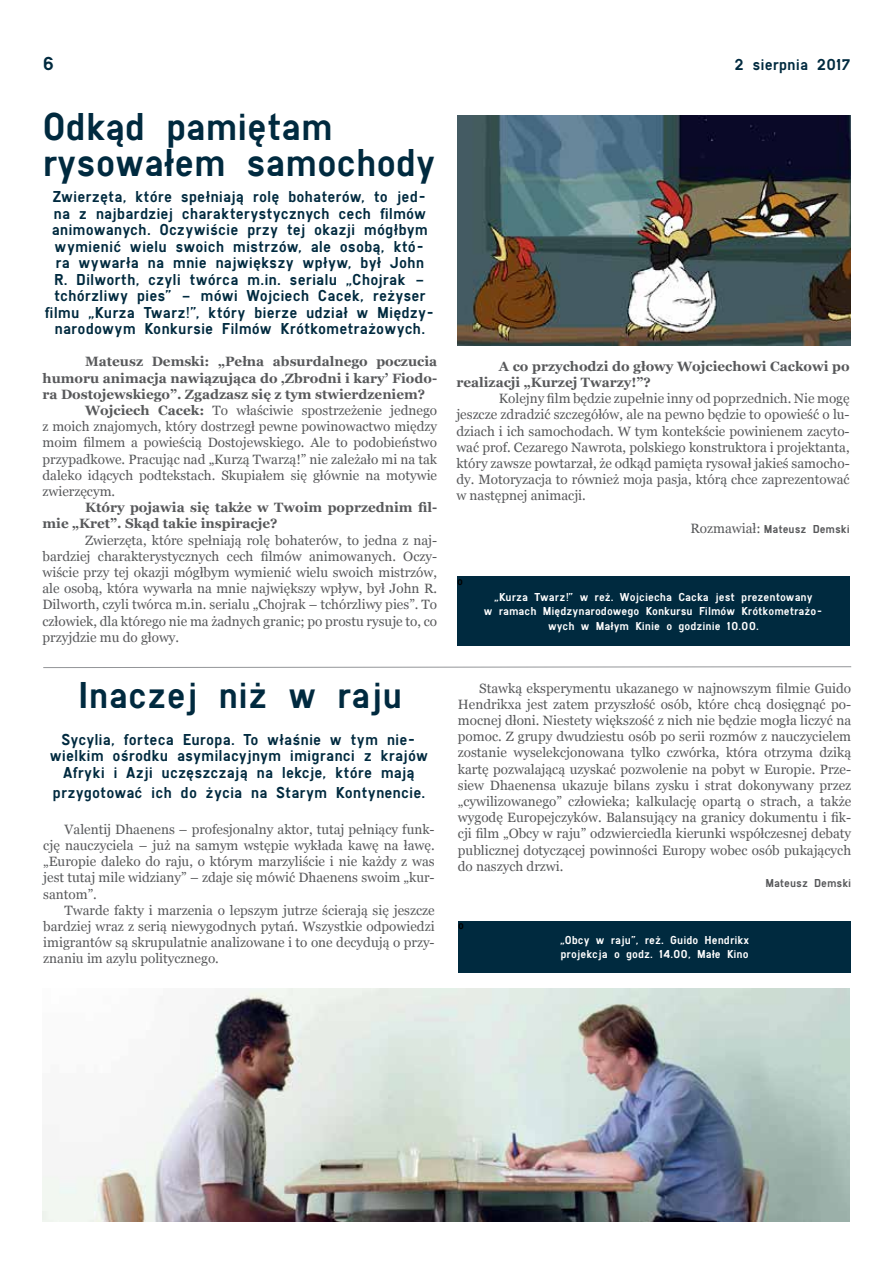
<style>
.page{position:relative;width:893px;height:1263px;background:#fff}
.page>*{position:absolute;margin:0;border:0;box-sizing:border-box;transform-origin:0 0}
.t1{font:40.5px/36px "SNV D Regular";letter-spacing:-.01em;color:#002a3f}
.t2{font:39px "SNV D Regular";color:#002a3f}
.t3{font:19.5px "SNV D Regular";color:#002a3f}
.t4{font:16.5px/16.5px "SNV D Regular";color:#002a3f;text-align:center}
.t5{font:13.5px/16.2px "Georgia";color:#58595b;text-align:justify}
.t6{font:700 13.5px/16.2px "Georgia";color:#58595b}
.t7{font:12px/14.4px "SNV D Regular";color:#fff;text-align:center}
.t8{font:12px "SNV D Regular";letter-spacing:-.005em;color:#58595b}
.t9{font:12px "SNV D Regular";color:#000}
.s1{font-weight:700}
.s2{font-family:"Georgia";font-size:13.5px}
</style>
<div class="page">
<img style="left:43px;top:989px;width:807px;height:232px">
<div style="left:457px;top:577px;width:393px;height:69px;background:#002a3f"></div>
<svg style="left:43px;top:666px;width:809px;height:2px;background:#c8c9cb"></svg>
<img style="left:457px;top:115px;width:393px;height:230px">
<div style="left:458px;top:921px;width:393px;height:51px;background:#002a3f"></div>
<h3 class="t3" style="left:43px;top:53px;width:13px">6</h3>
<p class="t4" style="left:735px;top:56px;width:117px">2 sierpnia 2017</p>
<h1 class="t1" style="left:43px;top:109px;width:395px">Odkąd pamiętam rysowałem samochody</h1>
<p class="t4" style="left:45px;top:188px;width:392px">Zwierzęta, które spełniają rolę bohaterów, to jed&shy;na z najbardziej charakterystycznych cech filmów animowanych. Oczywiście przy tej okazji mógłbym wymienić wielu swoich mistrzów, ale osobą, któ-<br>ra wywarła na mnie największy wpływ, był John<br>R. Dilworth, czyli twórca m.in. serialu „Chojrak – tchórzliwy pies” – mówi Wojciech Cacek, reżyser filmu „Kurza Twarz!”, który bierze udział w Między&shy;narodowym Konkursie Filmów Krótkometrażowych.</p>
<p class="t6" style="left:85px;top:354px;width:354px">Mateusz Demski: „Pełna absurdalnego poczucia</p>
<p class="t6" style="left:43px;top:370px;width:396px">humoru animacja nawiązująca do ‚Zbrodni i kary’ Fiodo-</p>
<p class="t6" style="left:43px;top:386px;width:384px">ra Dostojewskiego”. Zgadzasz się z tym stwierdzeniem?</p>
<p class="t5" style="left:85px;top:403px;width:354px"><span class="s1">Wojciech Cacek:</span> To właściwie spostrzeżenie jednego</p>
<p class="t5" style="left:43px;top:419px;width:396px">z moich znajomych, który dostrzegł pewne powinowactwo między</p>
<p class="t5" style="left:43px;top:435px;width:396px">moim filmem a powieścią Dostojewskiego. Ale to podobieństwo</p>
<p class="t5" style="left:43px;top:451px;width:396px">przypadkowe. Pracując nad „Kurzą Twarzą!” nie zależało mi na tak</p>
<p class="t5" style="left:43px;top:467px;width:396px">daleko idących podtekstach. Skupiałem się głównie na motywie</p>
<p class="t5" style="left:43px;top:484px;width:74px">zwierzęcym.</p>
<p class="t6" style="left:43px;top:499px;width:396px;text-indent:43px">Który pojawia się także w Twoim poprzednim fil&shy;mie „Kret”. Skąd takie inspiracje?</p>
<p class="t5" style="left:43px;top:532px;width:396px;text-indent:43px">Zwierzęta, które spełniają rolę bohaterów, to jedna z naj&shy;bardziej charakterystycznych cech filmów animowanych. Oczy&shy;wiście przy tej okazji mógłbym wymienić wielu swoich mistrzów, ale osobą, która wywarła na mnie największy wpływ, był John R.<br>Dilworth, czyli twórca m.in. serialu „Chojrak – tchórzliwy pies”. To człowiek, dla którego nie ma żadnych granic; po prostu rysuje to, co przyjdzie mu do głowy.</p>
<h2 class="t2" style="left:78px;top:673px;width:326px">Inaczej niż w raju</h2>
<p class="t4" style="left:50px;top:731px;width:380px">Sycylia, forteca Europa. To właśnie w tym nie&shy;wielkim ośrodku asymilacyjnym imigranci z krajów<br>Afryki i Azji uczęszczają na lekcje, które mają</p>
<p class="t4" style="left:53px;top:784px;width:374px">przygotować ich do życia na Starym Kontynencie.</p>
<p class="t5" style="left:43px;top:821px;width:393px;text-indent:21px">Valentij Dhaenens – profesjonalny aktor, tutaj pełniący funk&shy;cję nauczyciela – już na samym wstępie wykłada kawę na ławę. „Europie daleko do raju, o którym marzyliście i nie każdy z was jest tutaj mile widziany” – zdaje się mówić Dhaenens swoim „kur&shy;santom”.</p>
<p class="t5" style="left:43px;top:902px;width:393px;text-indent:21px">Twarde fakty i marzenia o lepszym jutrze ścierają się jeszcze bardziej wraz z serią niewygodnych pytań. Wszystkie odpowiedzi imigrantów są skrupulatnie analizowane i to one decydują o przy&shy;znaniu im azylu politycznego.</p>
<p class="t6" style="left:456px;top:358px;width:395px;text-indent:43px">A co przychodzi do głowy Wojciechowi Cackowi po realizacji „Kurzej Twarzy!”?</p>
<p class="t5" style="left:456px;top:391px;width:395px;text-indent:43px">Kolejny film będzie zupełnie inny od poprzednich. Nie mogę jeszcze zdradzić szczegółów, ale na pewno będzie to opowieść o lu&shy;dziach i ich samochodach. W tym kontekście powinienem zacyto&shy;wać prof. Cezarego Nawrota, polskiego konstruktora i projektanta, który zawsze powtarzał, że odkąd pamięta rysował jakieś samocho&shy;dy. Motoryzacja to również moja pasja, którą chce zaprezentować w następnej animacji.</p>
<p class="t8" style="left:690px;top:522px;width:161px"><span class="s2">Rozmawiał:</span> Mateusz Demski</p>
<p class="t9" style="left:457px;top:574px;width:7px">o</p>
<p class="t7" style="left:484px;top:590px;width:341px">„Kurza Twarz!” w reż. Wojciecha Cacka jest prezentowany<br>w ramach Międzynarodowego Konkursu Filmów Krótkometrażo&shy;wych w Małym Kinie o godzinie 10.00.</p>
<p class="t5" style="left:458px;top:680px;width:395px;text-indent:21px">Stawką eksperymentu ukazanego w najnowszym filmie Guido Hendrikxa jest zatem przyszłość osób, które chcą dosięgnąć po&shy;mocnej dłoni. Niestety większość z nich nie będzie mogła liczyć na pomoc. Z grupy dwudziestu osób po serii rozmów z nauczycielem zostanie wyselekcjonowana tylko czwórka, która otrzyma dziką kartę pozwalającą uzyskać pozwolenie na pobyt w Europie. Prze&shy;siew Dhaenensa ukazuje bilans zysku i strat dokonywany przez „cywilizowanego” człowieka; kalkulację opartą o strach, a także wygodę Europejczyków. Balansujący na granicy dokumentu i fik&shy;cji film „Obcy w raju” odzwierciedla kierunki współczesnej debaty publicznej dotyczącej powinności Europy wobec osób pukających do naszych drzwi.</p>
<p class="t8" style="left:765px;top:876px;width:87px">Mateusz Demski</p>
<p class="t9" style="left:458px;top:918px;width:7px">o</p>
<p class="t7" style="left:560px;top:932px;width:190px;text-align:left">„Obcy w raju”, reż. Guido Hendrikx projekcja o godz. 14.00, Małe Kino</p>
</div>
